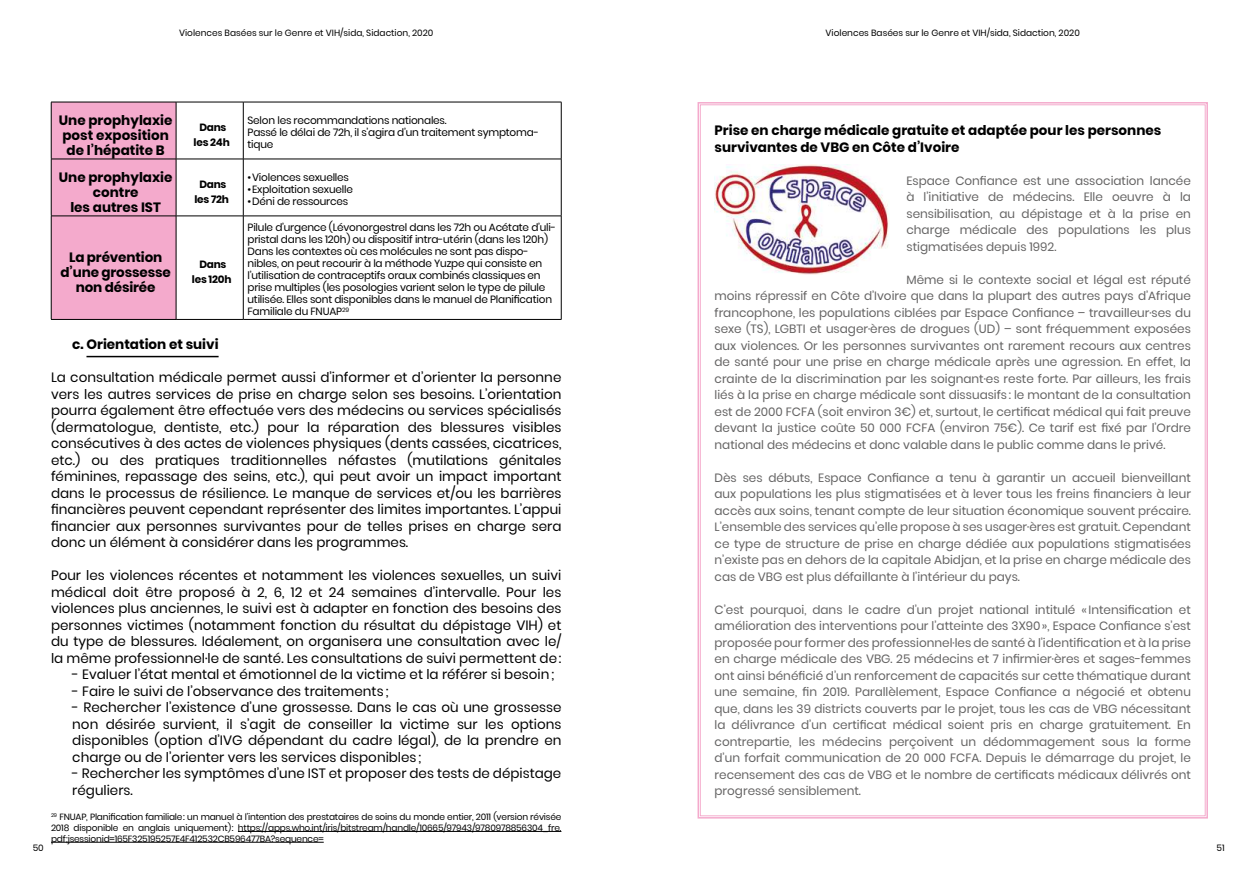
<style>
.page{position:relative;width:1259px;height:893px;background:#fff}
.page>*{position:absolute;margin:0;border:0;box-sizing:border-box;transform-origin:0 0}
.t1{font:13.5px/16.5px "Poppins";color:#000;text-align:justify}
.t2{font:700 13.5px/15px "Poppins";color:#000;text-align:center}
.t3{font:12px/16.5px "Poppins";color:#646363;text-align:justify}
.t4{font:10.5px/12px "Poppins";letter-spacing:-.02em;color:#000}
.t5{font:700 10.5px/15px "Poppins";letter-spacing:-.02em;color:#000;text-align:center}
.t6{font:9px/10.8px "Poppins";color:#000;text-align:justify}
</style>
<div class="page">
<div style="left:52px;top:103px;width:124px;height:216px;background:#f4aacc"></div>
<hr style="left:51px;top:102px;width:125px;height:1px;background:#000">
<hr style="left:51px;top:102px;width:1px;height:57px;background:#000">
<hr style="left:243px;top:102px;width:318px;height:1px;background:#000">
<hr style="left:561px;top:102px;width:1px;height:57px;background:#000">
<hr style="left:51px;top:159px;width:125px;height:1px;background:#000">
<hr style="left:51px;top:159px;width:1px;height:57px;background:#000">
<hr style="left:243px;top:159px;width:318px;height:1px;background:#000">
<hr style="left:561px;top:159px;width:1px;height:57px;background:#000">
<hr style="left:51px;top:216px;width:125px;height:1px;background:#000">
<hr style="left:51px;top:216px;width:1px;height:103px;background:#000">
<hr style="left:243px;top:216px;width:318px;height:1px;background:#000">
<hr style="left:561px;top:216px;width:1px;height:103px;background:#000">
<hr style="left:51px;top:319px;width:125px;height:1px;background:#000">
<hr style="left:243px;top:319px;width:318px;height:1px;background:#000">
<hr style="left:176px;top:102px;width:67px;height:1px;background:#000">
<hr style="left:176px;top:102px;width:1px;height:57px;background:#000">
<hr style="left:243px;top:102px;width:1px;height:57px;background:#000">
<hr style="left:176px;top:159px;width:67px;height:1px;background:#000">
<hr style="left:176px;top:159px;width:1px;height:57px;background:#000">
<hr style="left:243px;top:159px;width:1px;height:57px;background:#000">
<hr style="left:176px;top:216px;width:67px;height:1px;background:#000">
<hr style="left:176px;top:216px;width:1px;height:103px;background:#000">
<hr style="left:243px;top:216px;width:1px;height:103px;background:#000">
<hr style="left:176px;top:319px;width:67px;height:1px;background:#000">
<hr style="left:238px;top:831px;width:323px;height:1px;background:#000">
<hr style="left:51px;top:842px;width:273px;height:1px;background:#000">
<hr style="left:86px;top:356px;width:133px;height:1px;background:#000">
<svg style="left:697px;top:102px;width:511px;height:717px"></svg>
<img style="left:714px;top:164px;width:175px;height:110px">
<p class="t6" style="left:179px;top:28px;width:256px">Violences Basées sur le Genre et VIH/sida, Sidaction, 2020</p>
<p class="t6" style="left:825px;top:28px;width:256px">Violences Basées sur le Genre et VIH/sida, Sidaction, 2020</p>
<p class="t2" style="left:59px;top:113px;width:115px">Une prophylaxie post exposition de l’hépatite B</p>
<p class="t5" style="left:194px;top:120px;width:38px">Dans les 24h</p>
<p class="t4" style="left:247px;top:114px;width:293px">Selon les recommandations nationales.<br>Passé le délai de 72h, il s’agira d’un traitement symptoma&shy;tique</p>
<p class="t2" style="left:59px;top:169px;width:115px">Une prophylaxie contre<br>les autres IST</p>
<p class="t5" style="left:194px;top:176px;width:36px">Dans les 72h</p>
<p class="t4" style="left:247px;top:171px;width:103px">•Violences sexuelles</p>
<p class="t4" style="left:247px;top:183px;width:107px">•Exploitation sexuelle</p>
<p class="t4" style="left:247px;top:195px;width:102px">•Déni de ressources</p>
<p class="t2" style="left:61px;top:250px;width:112px">La prévention d’une grossesse non désirée</p>
<p class="t5" style="left:192px;top:257px;width:41px">Dans les 120h</p>
<p class="t4" style="left:247px;top:222px;width:310px">Pilule d’urgence (Lévonorgestrel dans les 72h ou Acétate d’uli&shy;pristal dans les 120h) ou dispositif intra-utérin (dans les 120h)<br>Dans les contextes où ces molécules ne sont pas dispo&shy;nibles, on peut recourir à la méthode Yuzpe qui consiste en l’utilisation de contraceptifs oraux combinés classiques en prise multiples (les posologies varient selon le type de pilule utilisée. Elles sont disponibles dans le manuel de Planification Familiale du FNUAP<sup>29</sup></p>
<p class="t2" style="left:72px;top:337px;width:148px">c. Orientation et suivi</p>
<p class="t1" style="left:51px;top:369px;width:512px">La consultation médicale permet aussi d’informer et d’orienter la personne vers les autres services de prise en charge selon ses besoins. L’orientation pourra également être effectuée vers des médecins ou services spécialisés (dermatologue, dentiste, etc.) pour la réparation des blessures visibles consécutives à des actes de violences physiques (dents cassées, cicatrices, etc.) ou des pratiques traditionnelles néfastes (mutilations génitales féminines, repassage des seins, etc.), qui peut avoir un impact important dans le processus de résilience. Le manque de services et/ou les barrières financières peuvent cependant représenter des limites importantes. L’appui financier aux personnes survivantes pour de telles prises en charge sera donc un élément à considérer dans les programmes.</p>
<p class="t1" style="left:51px;top:567px;width:512px">Pour les violences récentes et notamment les violences sexuelles, un suivi médical doit être proposé à 2, 6, 12 et 24 semaines d’intervalle. Pour les violences plus anciennes, le suivi est à adapter en fonction des besoins des personnes victimes (notamment fonction du résultat du dépistage VIH) et du type de blessures. Idéalement, on organisera une consultation avec le/ la même professionnel·le de santé. Les consultations de suivi permettent de:</p>
<p class="t1" style="left:72px;top:666px;width:483px">- Evaluer l’état mental et émotionnel de la victime et la référer si besoin;</p>
<p class="t1" style="left:72px;top:683px;width:318px">- Faire le suivi de l’observance des traitements;</p>
<p class="t1" style="left:72px;top:699px;width:491px">- Rechercher l’existence d’une grossesse. Dans le cas où une grossesse non désirée survient, il s’agit de conseiller la victime sur les options disponibles (option d’IVG dépendant du cadre légal), de la prendre en charge ou de l’orienter vers les services disponibles;</p>
<p class="t1" style="left:72px;top:765px;width:490px">- Rechercher les symptômes d’une IST et proposer des tests de dépistage réguliers.</p>
<p class="t2" style="left:714px;top:122px;width:448px;line-height:16.5px;text-align:left">Prise en charge médicale gratuite et adaptée pour les personnes survivantes de VBG en Côte d’Ivoire</p>
<p class="t3" style="left:906px;top:172px;width:286px">Espace Confiance est une association lancée à l’initiative de médecins. Elle oeuvre à la sensibilisation, au dépistage et à la prise en charge médicale des populations les plus stigmatisées depuis 1992.</p>
<p class="t3" style="left:714px;top:271px;width:478px;text-indent:192px">Même si le contexte social et légal est réputé moins répressif en Côte d’Ivoire que dans la plupart des autres pays d’Afrique francophone, les populations ciblées par Espace Confiance – travailleur·ses du sexe (TS), LGBTI et usager·ères de drogues (UD) – sont fréquemment exposées aux violences. Or les personnes survivantes ont rarement recours aux centres de santé pour une prise en charge médicale après une agression. En effet, la crainte de la discrimination par les soignant·es reste forte. Par ailleurs, les frais liés à la prise en charge médicale sont dissuasifs: le montant de la consultation est de 2000 FCFA (soit environ 3€) et, surtout, le certificat médical qui fait preuve devant la justice coûte 50 000 FCFA (environ 75€). Ce tarif est fixé par l’Ordre national des médecins et donc valable dans le public comme dans le privé.</p>
<p class="t3" style="left:714px;top:469px;width:478px">Dès ses débuts, Espace Confiance a tenu à garantir un accueil bienveillant aux populations les plus stigmatisées et à lever tous les freins financiers à leur accès aux soins, tenant compte de leur situation économique souvent précaire.<br>L’ensemble des services qu’elle propose à ses usager·ères est gratuit. Cependant ce type de structure de prise en charge dédiée aux populations stigmatisées n’existe pas en dehors de la capitale Abidjan, et la prise en charge médicale des cas de VBG est plus défaillante à l’intérieur du pays.</p>
<p class="t3" style="left:714px;top:601px;width:478px">C’est pourquoi, dans le cadre d’un projet national intitulé « Intensification et amélioration des interventions pour l’atteinte des 3X90», Espace Confiance s’est proposée pour former des professionnel·les de santé à l’identification et à la prise en charge médicale des VBG. 25 médecins et 7 infirmier·ères et sages-femmes ont ainsi bénéficié d’un renforcement de capacités sur cette thématique durant une semaine, fin 2019. Parallèlement, Espace Confiance a négocié et obtenu que, dans les 39 districts couverts par le projet, tous les cas de VBG nécessitant la délivrance d’un certificat médical soient pris en charge gratuitement. En contrepartie, les médecins perçoivent un dédommagement sous la forme d’un forfait communication de 20 000 FCFA. Depuis le démarrage du projet, le recensement des cas de VBG et le nombre de certificats médicaux délivrés ont progressé sensiblement.</p>
<p class="t6" style="left:51px;top:811px;width:512px"><sup>29</sup> FNUAP, Planification familiale: un manuel à l’intention des prestataires de soins du monde entier, 2011 (version révisée 2018 disponible en anglais uniquement): https://apps.who.int/iris/bitstream/handle/10665/97943/9780978856304_fre. pdf;jsessionid=165F325195257E4F412532CB596477BA?sequence=</p>
<p class="t6" style="left:33px;top:843px;width:13px">50</p>
<p class="t6" style="left:1216px;top:843px;width:10px">51</p>
</div>
